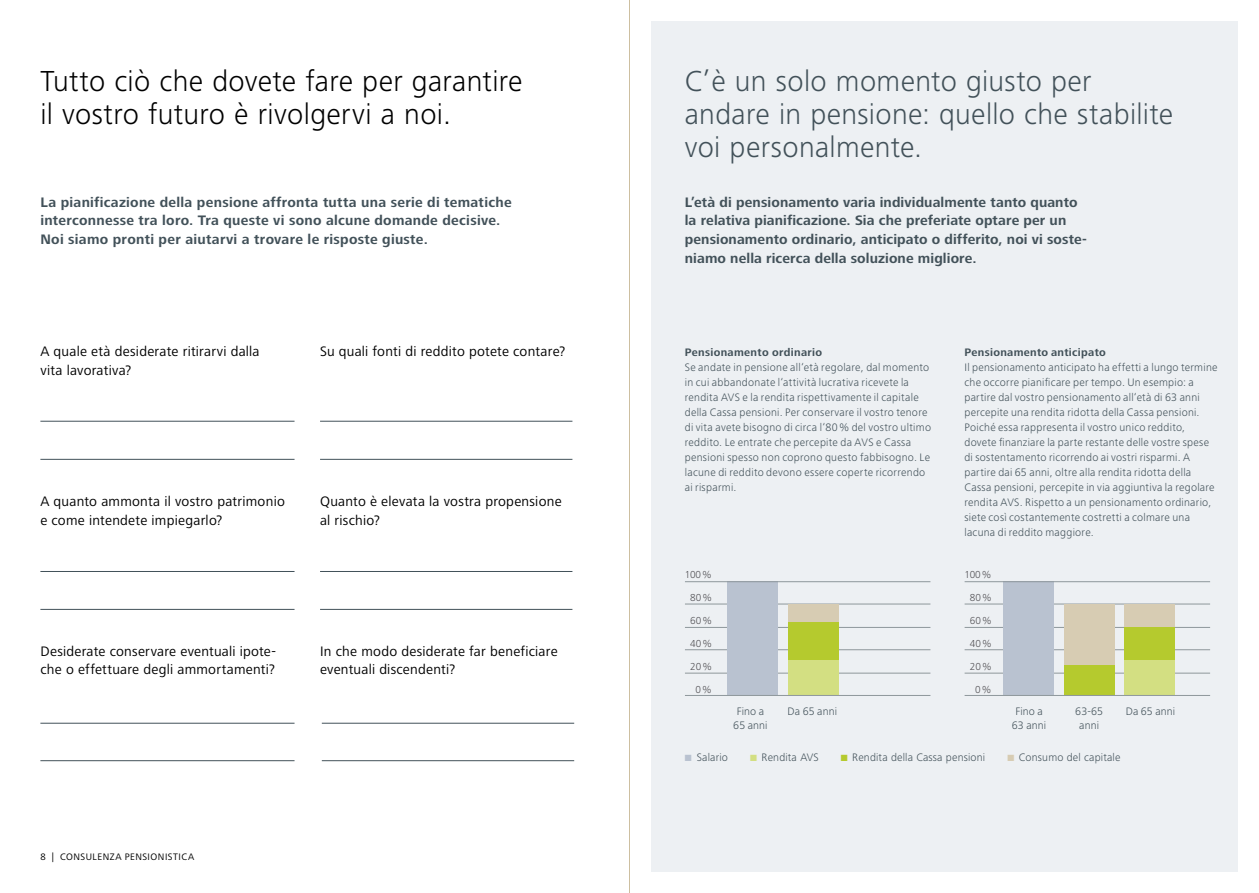
<style>
.page{position:relative;width:1259px;height:893px;background:#fff}
.page>*{position:absolute;margin:0;border:0;box-sizing:border-box;transform-origin:0 0}
.t1{font:300 30px/33px "Frutiger Next LT";letter-spacing:.01em;color:#425159}
.t2{font:300 30px/33px "Frutiger Next LT";letter-spacing:.01em;color:#000}
.t3{font:700 14.25px/18.8px "Frutiger Next LT";letter-spacing:.01em;color:#425159}
.t4{font:14.25px/18.8px "Frutiger Next LT";letter-spacing:.015em;color:#000}
.t5{font:300 11.25px/15px "Frutiger Next LT";letter-spacing:.02em;color:#425159;text-align:center}
.t6{font:700 11.25px "Frutiger Next LT";letter-spacing:.03em;color:#425159}
.t7{font:300 10.5px "Frutiger Next LT";letter-spacing:.01em;color:#4f4e52}
.t8{font:9.75px "Frutiger Next LT";letter-spacing:.05em;color:#000}
.s1{color:#b9c2d0}
.s2{color:#d3df82}
.s3{color:#b5ca2e}
.s4{color:#d7ccb3}
</style>
<div class="page">
<div style="left:651px;top:21px;width:586px;height:851px;background:#edf0f3"></div>
<hr style="left:40px;top:421px;width:254px;height:1px;background:#425159">
<hr style="left:40px;top:459px;width:254px;height:1px;background:#425159">
<hr style="left:320px;top:421px;width:252px;height:1px;background:#425159">
<hr style="left:320px;top:459px;width:252px;height:1px;background:#425159">
<hr style="left:40px;top:571px;width:254px;height:1px;background:#425159">
<hr style="left:40px;top:609px;width:254px;height:1px;background:#425159">
<hr style="left:320px;top:571px;width:252px;height:1px;background:#425159">
<hr style="left:320px;top:609px;width:252px;height:1px;background:#425159">
<hr style="left:40px;top:723px;width:254px;height:1px;background:#425159">
<hr style="left:40px;top:760px;width:254px;height:1px;background:#425159">
<hr style="left:322px;top:723px;width:252px;height:1px;background:#425159">
<hr style="left:322px;top:760px;width:252px;height:1px;background:#425159">
<hr style="left:685px;top:673px;width:245px;height:1px;background:#8e979b">
<hr style="left:964px;top:673px;width:246px;height:1px;background:#8e979b">
<hr style="left:685px;top:649px;width:245px;height:1px;background:#8e979b">
<hr style="left:964px;top:649px;width:246px;height:1px;background:#8e979b">
<hr style="left:685px;top:627px;width:245px;height:1px;background:#8e979b">
<hr style="left:964px;top:627px;width:246px;height:1px;background:#8e979b">
<hr style="left:685px;top:604px;width:245px;height:1px;background:#8e979b">
<hr style="left:964px;top:604px;width:246px;height:1px;background:#8e979b">
<div style="left:727px;top:582px;width:50px;height:113px;background:#b9c2d0"></div>
<div style="left:788px;top:604px;width:51px;height:18px;background:#d7ccb3"></div>
<div style="left:788px;top:659px;width:51px;height:36px;background:#d3df82"></div>
<div style="left:788px;top:622px;width:51px;height:37px;background:#b5ca2e"></div>
<div style="left:1003px;top:582px;width:51px;height:113px;background:#b9c2d0"></div>
<div style="left:1063px;top:604px;width:51px;height:61px;background:#d7ccb3"></div>
<div style="left:1124px;top:659px;width:51px;height:36px;background:#d3df82"></div>
<div style="left:1124px;top:604px;width:51px;height:23px;background:#d7ccb3"></div>
<div style="left:1063px;top:665px;width:51px;height:30px;background:#b5ca2e"></div>
<div style="left:1124px;top:627px;width:51px;height:32px;background:#b5ca2e"></div>
<hr style="left:685px;top:695px;width:245px;height:1px;background:#8e979b">
<hr style="left:685px;top:581px;width:245px;height:1px;background:#8e979b">
<hr style="left:964px;top:695px;width:246px;height:1px;background:#8e979b">
<hr style="left:964px;top:581px;width:246px;height:1px;background:#8e979b">
<hr style="left:629px;top:0;width:1px;height:893px;background:#cdbfa0">
<h1 class="t2" style="left:40px;top:65px;width:484px">Tutto ciò che dovete fare per garantire il vostro futuro è rivolgervi a noi.</h1>
<p class="t3" style="left:40px;top:193px;width:473px">La pianificazione della pensione affronta tutta una serie di tematiche interconnesse tra loro. Tra queste vi sono alcune domande decisive.<br>Noi siamo pronti per aiutarvi a trovare le risposte giuste.</p>
<p class="t4" style="left:40px;top:342px;width:221px">A quale età desiderate ritirarvi dalla vita lavorativa?</p>
<p class="t4" style="left:320px;top:342px;width:247px">Su quali fonti di reddito potete contare?</p>
<p class="t4" style="left:40px;top:492px;width:246px">A quanto ammonta il vostro patrimonio e come intendete impiegarlo?</p>
<p class="t4" style="left:320px;top:492px;width:243px">Quanto è elevata la vostra propensione al rischio?</p>
<p class="t4" style="left:40px;top:642px;width:237px">Desiderate conservare eventuali ipote&shy;che o effettuare degli ammortamenti?</p>
<p class="t4" style="left:320px;top:642px;width:239px">In che modo desiderate far beneficiare eventuali discendenti?</p>
<p class="t8" style="left:40px;top:851px;width:155px">8 | CONSULENZA PENSIONISTICA</p>
<h1 class="t1" style="left:685px;top:65px;width:490px">C’è un solo momento giusto per andare in pensione: quello che stabilite voi personalmente.</h1>
<p class="t3" style="left:685px;top:193px;width:402px">L’età di pensionamento varia individualmente tanto quanto la relativa pianificazione. Sia che preferiate optare per un pensionamento ordinario, anticipato o differito, noi vi soste&shy;niamo nella ricerca della soluzione migliore.</p>
<p class="t6" style="left:685px;top:346px;width:139px">Pensionamento ordinario</p>
<p class="t5" style="left:685px;top:360px;width:248px;text-align:left">Se andate in pensione all‘età regolare, dal momento in cui abbandonate l‘attività lucrativa ricevete la rendita AVS e la rendita rispettivamente il capitale della Cassa pensioni. Per conservare il vostro tenore di vita avete bisogno di circa l‘80 % del vostro ultimo reddito. Le entrate che percepite da AVS e Cassa pensioni spesso non coprono questo fabbisogno. Le lacune di reddito devono essere coperte ricorrendo ai risparmi.</p>
<p class="t6" style="left:964px;top:346px;width:143px">Pensionamento anticipato</p>
<p class="t5" style="left:964px;top:360px;width:255px;text-align:left">Il pensionamento anticipato ha effetti a lungo termine che occorre pianificare per tempo. Un esempio: a partire dal vostro pensionamento all‘età di 63 anni percepite una rendita ridotta della Cassa pensioni.<br>Poiché essa rappresenta il vostro unico reddito, dovete finanziare la parte restante delle vostre spese di sostentamento ricorrendo ai vostri risparmi. A partire dai 65 anni, oltre alla rendita ridotta della Cassa pensioni, percepite in via aggiuntiva la regolare rendita AVS. Rispetto a un pensionamento ordinario, siete così costantemente costretti a colmare una lacuna di reddito maggiore.</p>
<p class="t7" style="left:685px;top:569px;width:28px">100 %</p>
<p class="t7" style="left:964px;top:569px;width:28px">100 %</p>
<p class="t7" style="left:690px;top:592px;width:23px">80%</p>
<p class="t7" style="left:969px;top:592px;width:23px">80%</p>
<p class="t7" style="left:690px;top:615px;width:23px">60%</p>
<p class="t7" style="left:969px;top:615px;width:23px">60%</p>
<p class="t7" style="left:690px;top:637px;width:23px">40%</p>
<p class="t7" style="left:969px;top:637px;width:23px">40%</p>
<p class="t7" style="left:690px;top:661px;width:23px">20%</p>
<p class="t7" style="left:969px;top:661px;width:23px">20%</p>
<p class="t7" style="left:695px;top:683px;width:18px">0%</p>
<p class="t7" style="left:975px;top:683px;width:18px">0%</p>
<p class="t5" style="left:733px;top:704px;width:36px;line-height:13.8px">Fino a<br>65 anni</p>
<p class="t5" style="left:787px;top:704px;width:51px">Da 65 anni</p>
<p class="t5" style="left:1012px;top:704px;width:36px;line-height:13.8px">Fino a<br>63 anni</p>
<p class="t5" style="left:1075px;top:704px;width:29px">63-65</p>
<p class="t5" style="left:1125px;top:704px;width:51px">Da 65 anni</p>
<p class="t5" style="left:1079px;top:718px;width:21px">anni</p>
<p class="t5" style="left:685px;top:750px;width:45px"><span class="s1">■</span> Salario</p>
<p class="t5" style="left:750px;top:750px;width:70px"><span class="s2">■</span> Rendita AVS</p>
<p class="t5" style="left:841px;top:750px;width:146px"><span class="s3">■</span> Rendita della Cassa pensioni</p>
<p class="t5" style="left:1007px;top:750px;width:114px"><span class="s4">■</span> Consumo del capitale</p>
</div>
